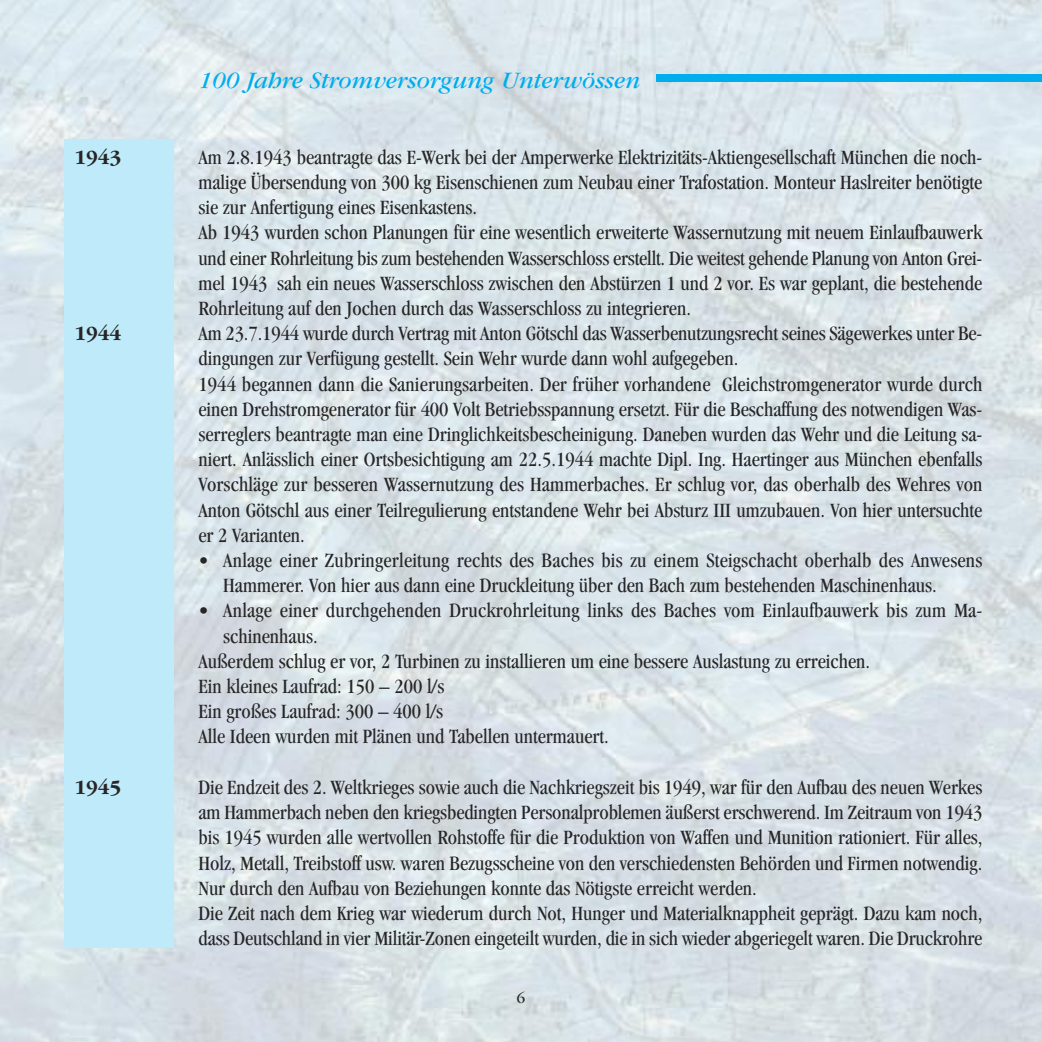
<style>
.page{position:relative;width:1042px;height:1042px;background:#fff}
.page>*{position:absolute;margin:0;border:0;box-sizing:border-box;transform-origin:0 0}
.t1{font:italic 24.5px "Garamond LT";color:#00aded}
.t2{font:condensed 21px/25.2px "Garamond LT";color:#272627}
.t3{font:700 21px "Garamond LT";color:#272627}
.t4{font:15.75px "Garamond LT";color:#272627}
</style>
<div class="page">
<div style="left:64px;top:139px;width:110px;height:808px;background:#bfeafa"></div>
<div style="left:656px;top:74px;width:386px;height:8px;background:#00aded"></div>
<p class="t3" style="left:74px;top:144px;width:48px">1943</p>
<p class="t3" style="left:74px;top:320px;width:48px">1944</p>
<p class="t3" style="left:74px;top:774px;width:48px">1945</p>
<p class="t1" style="left:198px;top:72px;width:443px">100 Jahre Stromversorgung Unterwössen</p>
<p class="t2" style="left:198px;top:146px;width:785px">Am 2.8.1943 beantragte das E-Werk bei der Amperwerke Elektrizitäts-Aktiengesellschaft München die noch&shy;malige Übersendung von 300 kg Eisenschienen zum Neubau einer Trafostation. Monteur Haslreiter benötigte sie zur Anfertigung eines Eisenkastens.<br>Ab 1943 wurden schon Planungen für eine wesentlich erweiterte Wassernutzung mit neuem Einlaufbauwerk und einer Rohrleitung bis zum bestehenden Wasserschloss erstellt. Die weitest gehende Planung von Anton Grei&shy;mel 1943 sah ein neues Wasserschloss zwischen den Abstürzen 1 und 2 vor. Es war geplant, die bestehende Rohrleitung auf den Jochen durch das Wasserschloss zu integrieren.<br>Am 23.7.1944 wurde durch Vertrag mit Anton Götschl das Wasserbenutzungsrecht seines Sägewerkes unter Be&shy;dingungen zur Verfügung gestellt. Sein Wehr wurde dann wohl aufgegeben.<br>1944 begannen dann die Sanierungsarbeiten. Der früher vorhandene Gleichstromgenerator wurde durch einen Drehstromgenerator für 400 Volt Betriebsspannung ersetzt. Für die Beschaffung des notwendigen Was&shy;serreglers beantragte man eine Dringlichkeitsbescheinigung. Daneben wurden das Wehr und die Leitung sa&shy;niert. Anlässlich einer Ortsbesichtigung am 22.5.1944 machte Dipl. Ing. Haertinger aus München ebenfalls Vorschläge zur besseren Wassernutzung des Hammerbaches. Er schlug vor, das oberhalb des Wehres von Anton Götschl aus einer Teilregulierung entstandene Wehr bei Absturz III umzubauen. Von hier untersuchte er 2 Varianten.</p>
<p class="t2" style="left:223px;top:549px;width:760px;text-indent:-25px">• Anlage einer Zubringerleitung rechts des Baches bis zu einem Steigschacht oberhalb des Anwesens<br>Hammerer. Von hier aus dann eine Druckleitung über den Bach zum bestehenden Maschinenhaus.</p>
<p class="t2" style="left:198px;top:600px;width:785px">• Anlage einer durchgehenden Druckrohrleitung links des Baches vom Einlaufbauwerk bis zum Ma-</p>
<p class="t2" style="left:223px;top:625px;width:96px">schinenhaus.</p>
<p class="t2" style="left:198px;top:650px;width:673px">Außerdem schlug er vor, 2 Turbinen zu installieren um eine bessere Auslastung zu erreichen.</p>
<p class="t2" style="left:198px;top:675px;width:247px">Ein kleines Laufrad: 150 – 200 l/s</p>
<p class="t2" style="left:198px;top:700px;width:246px">Ein großes Laufrad: 300 – 400 l/s</p>
<p class="t2" style="left:198px;top:726px;width:412px">Alle Ideen wurden mit Plänen und Tabellen untermauert.</p>
<p class="t2" style="left:198px;top:776px;width:785px">Die Endzeit des 2. Weltkrieges sowie auch die Nachkriegszeit bis 1949, war für den Aufbau des neuen Werkes am Hammerbach neben den kriegsbedingten Personalproblemen äußerst erschwerend. Im Zeitraum von 1943 bis 1945 wurden alle wertvollen Rohstoffe für die Produktion von Waffen und Munition rationiert. Für alles, Holz, Metall, Treibstoff usw. waren Bezugsscheine von den verschiedensten Behörden und Firmen notwendig.<br>Nur durch den Aufbau von Beziehungen konnte das Nötigste erreicht werden.<br>Die Zeit nach dem Krieg war wiederum durch Not, Hunger und Materialknappheit geprägt. Dazu kam noch, dass Deutschland in vier Militär-Zonen eingeteilt wurden, die in sich wieder abgeriegelt waren. Die Druckrohre</p>
<p class="t4" style="left:517px;top:992px;width:10px">6</p>
</div>
